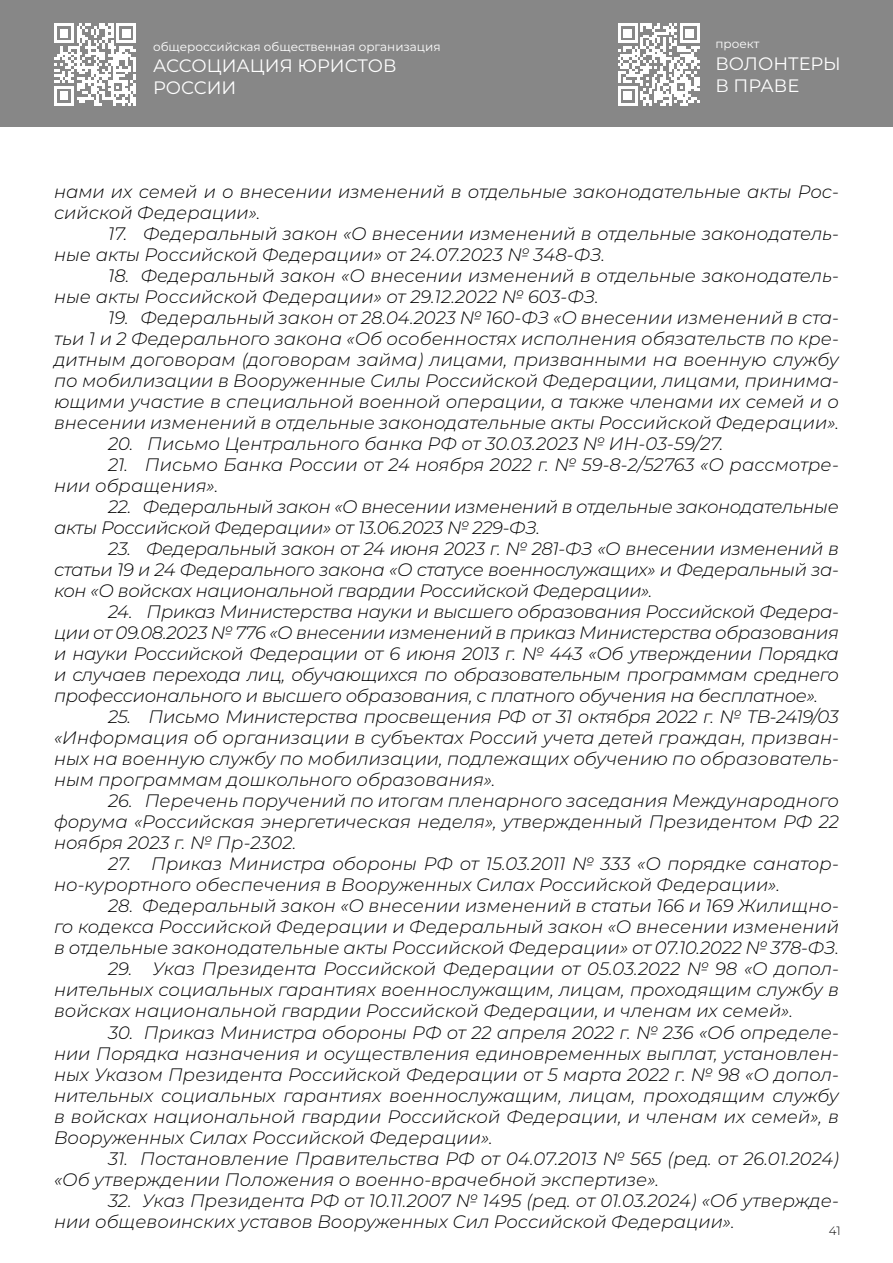
<style>
.page{position:relative;width:893px;height:1263px;background:#fff}
.page>*{position:absolute;margin:0;border:0;box-sizing:border-box;transform-origin:0 0}
.t1{font:italic 300 18px/21px "Montserrat";color:#000;text-align:justify}
.t2{font:italic 300 18px/21px "Montserrat";letter-spacing:-.02em;color:#000}
.t3{font:18px/21.6px "Montserrat";color:#fff}
.t4{font:12px "Montserrat";color:#fff}
.t5{font:300 12px "Montserrat";color:#000}
</style>
<div class="page">
<div style="left:0;top:0;width:893px;height:127px;background:#878787"></div>
<svg style="left:618px;top:23px;width:82px;height:82px"></svg>
<svg style="left:54px;top:23px;width:82px;height:82px"></svg>
<p class="t4" style="left:153px;top:38px;width:289px">общероссийская общественная организация</p>
<p class="t3" style="left:153px;top:55px;width:245px">АССОЦИАЦИЯ ЮРИСТОВ<br>РОССИИ</p>
<p class="t4" style="left:715px;top:36px;width:45px">проект</p>
<p class="t3" style="left:715px;top:52px;width:127px">ВОЛОНТЕРЫ<br>В ПРАВЕ</p>
<p class="t1" style="left:54px;top:181px;width:786px">нами их семей и о внесении изменений в отдельные законодательные акты Рос&shy;сийской Федерации».</p>
<p class="t1" style="left:54px;top:223px;width:786px;text-indent:54px">17. Федеральный закон «О внесении изменений в отдельные законодатель&shy;ные акты Российской Федерации» от 24.07.2023 № 348-ФЗ.</p>
<p class="t1" style="left:54px;top:265px;width:786px;text-indent:54px">18. Федеральный закон «О внесении изменений в отдельные законодатель&shy;ные акты Российской Федерации» от 29.12.2022 № 603-ФЗ.</p>
<p class="t1" style="left:54px;top:307px;width:786px;text-indent:54px">19. Федеральный закон от 28.04.2023 № 160-ФЗ «О внесении изменений в ста&shy;тьи 1 и 2 Федерального закона «Об особенностях исполнения обязательств по кре&shy;дитным договорам (договорам займа) лицами, призванными на военную службу по мобилизации в Вооруженные Силы Российской Федерации, лицами, принима&shy;ющими участие в специальной военной операции, а также членами их семей и о внесении изменений в отдельные законодательные акты Российской Федерации».</p>
<p class="t1" style="left:108px;top:433px;width:617px">20. Письмо Центрального банка РФ от 30.03.2023 № ИН-03-59/27.</p>
<p class="t1" style="left:54px;top:454px;width:786px;text-indent:54px">21. Письмо Банка России от 24 ноября 2022 г. № 59-8-2/52763 «О рассмотре&shy;нии обращения».</p>
<p class="t2" style="left:54px;top:496px;width:786px;text-indent:54px">22. Федеральный закон «О внесении изменений в отдельные законодательные акты Российской Федерации» от 13.06.2023 № 229-ФЗ.</p>
<p class="t1" style="left:54px;top:538px;width:786px;text-indent:54px">23. Федеральный закон от 24 июня 2023 г. № 281-ФЗ «О внесении изменений в статьи 19 и 24 Федерального закона «О статусе военнослужащих» и Федеральный за&shy;кон «О войсках национальной гвардии Российской Федерации».</p>
<p class="t1" style="left:54px;top:601px;width:786px;text-indent:54px">24. Приказ Министерства науки и высшего образования Российской Федера&shy;ции от 09.08.2023 № 776 «О внесении изменений в приказ Министерства образования и науки Российской Федерации от 6 июня 2013 г. № 443 «Об утверждении Порядка и случаев перехода лиц, обучающихся по образовательным программам среднего профессионального и высшего образования, с платного обучения на бесплатное».</p>
<p class="t1" style="left:54px;top:706px;width:786px;text-indent:54px">25. Письмо Министерства просвещения РФ от 31 октября 2022 г. № ТВ-2419/03 «Информация об организации в субъектах Россий учета детей граждан, призван&shy;ных на военную службу по мобилизации, подлежащих обучению по образователь&shy;ным программам дошкольного образования».</p>
<p class="t1" style="left:54px;top:790px;width:786px;text-indent:54px">26. Перечень поручений по итогам пленарного заседания Международного форума «Российская энергетическая неделя», утвержденный Президентом РФ 22 ноября 2023 г. № Пр-2302.</p>
<p class="t1" style="left:54px;top:853px;width:786px;text-indent:54px">27. Приказ Министра обороны РФ от 15.03.2011 № 333 «О порядке санатор&shy;но-курортного обеспечения в Вооруженных Силах Российской Федерации».</p>
<p class="t1" style="left:54px;top:895px;width:786px;text-indent:54px">28. Федеральный закон «О внесении изменений в статьи 166 и 169 Жилищно&shy;го кодекса Российской Федерации и Федеральный закон «О внесении изменений в отдельные законодательные акты Российской Федерации» от 07.10.2022 № 378-ФЗ.</p>
<p class="t1" style="left:54px;top:958px;width:786px;text-indent:54px">29. Указ Президента Российской Федерации от 05.03.2022 № 98 «О допол&shy;нительных социальных гарантиях военнослужащим, лицам, проходящим службу в войсках национальной гвардии Российской Федерации, и членам их семей».</p>
<p class="t1" style="left:54px;top:1021px;width:786px;text-indent:54px">30. Приказ Министра обороны РФ от 22 апреля 2022 г. № 236 «Об определе&shy;нии Порядка назначения и осуществления единовременных выплат, установлен&shy;ных Указом Президента Российской Федерации от 5 марта 2022 г. № 98 «О допол&shy;нительных социальных гарантиях военнослужащим, лицам, проходящим службу в войсках национальной гвардии Российской Федерации, и членам их семей», в Вооруженных Силах Российской Федерации».</p>
<p class="t1" style="left:54px;top:1147px;width:786px;text-indent:54px">31. Постановление Правительства РФ от 04.07.2013 № 565 (ред. от 26.01.2024) «Об утверждении Положения о военно-врачебной экспертизе».</p>
<p class="t1" style="left:54px;top:1189px;width:786px;text-indent:54px">32. Указ Президента РФ от 10.11.2007 № 1495 (ред. от 01.03.2024) «Об утвержде&shy;нии общевоинских уставов Вооруженных Сил Российской Федерации».</p>
<p class="t5" style="left:829px;top:1222px;width:13px">41</p>
</div>
